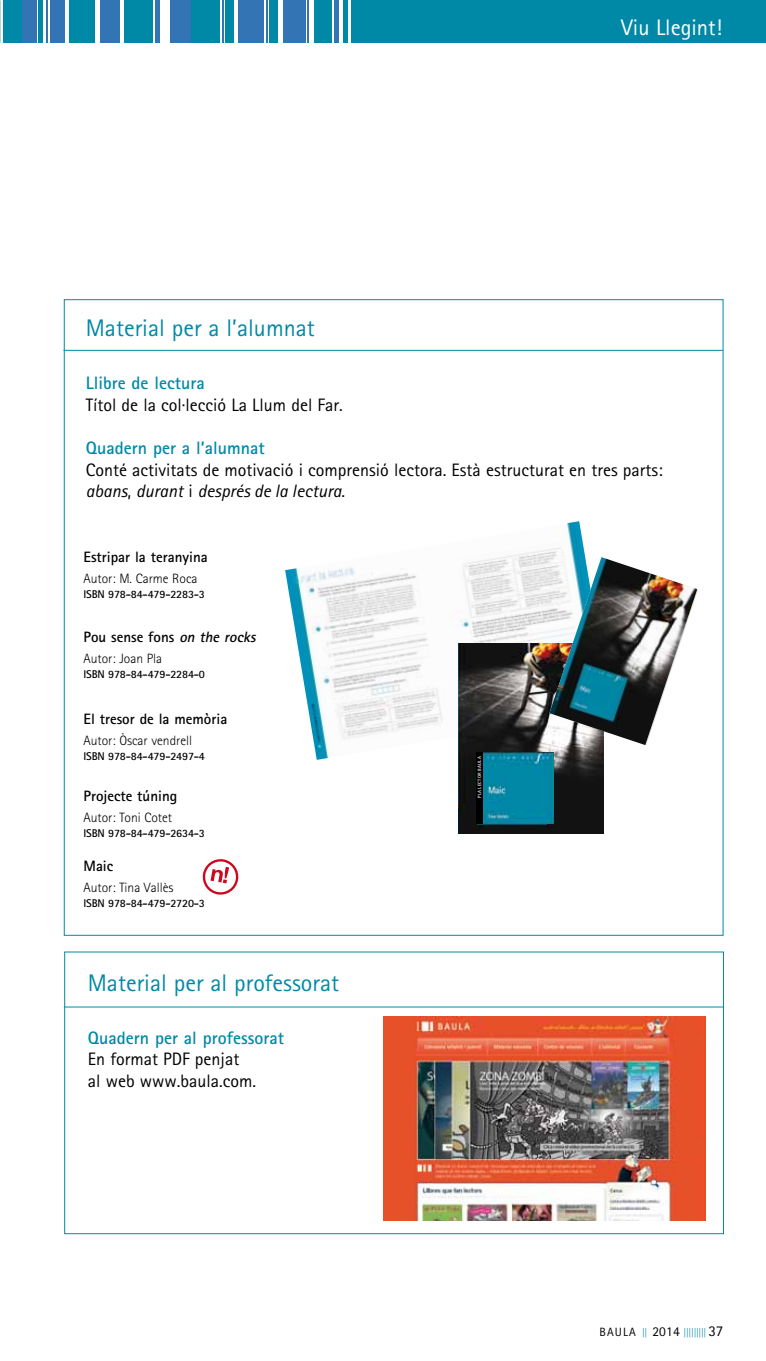
<style>
.page{position:relative;width:766px;height:1361px;background:#fff}
.page>*{position:absolute;margin:0;border:0;box-sizing:border-box;transform-origin:0 0}
.t1{font:24px "Rotis Sans Serif";color:#0089a7}
.t2{font:22.5px "Rotis Sans Serif";color:#fff}
.t3{font:18px/21.6px "Rotis Sans Serif";color:#000}
.t4{font:700 18px "Rotis Sans Serif";color:#0089a7}
.t5{font:700 15px "Rotis Sans Serif";color:#000}
.t6{font:300 13.5px "Rotis Sans Serif";color:#000}
.t7{font:700 11.25px "Rotis Sans Serif";letter-spacing:-.015em;color:#000}
.t8{font:300 10.5px "Rotis Sans Serif";color:#0089a7}
.t9{font:700 4.8px "Rotis Sans Serif";letter-spacing:.05em;color:#fff}
.s1{font-style:italic}
.s2{font-weight:400;font-size:12px;color:#000}
.s3{font-weight:400;font-size:13.5px;color:#000}
.s4{font-weight:400;font-size:15px;color:#000}
</style>
<div class="page">
<div style="left:64px;top:951px;width:659px;height:283px;border:1px solid #0089a7"></div>
<hr style="left:39px;top:0;width:4px;height:43px;background:#0089a7">
<hr style="left:343px;top:0;width:4px;height:43px;background:#0089a7">
<div style="left:283px;top:0;width:22px;height:43px;background:#3374b5"></div>
<div style="left:155px;top:0;width:5px;height:43px;background:#3374b5"></div>
<div style="left:170px;top:0;width:22px;height:43px;background:#3374b5"></div>
<div style="left:191px;top:0;width:29px;height:43px;background:#0089a7"></div>
<div style="left:238px;top:0;width:26px;height:43px;background:#3374b5"></div>
<div style="left:269px;top:0;width:9px;height:43px;background:#0089a7"></div>
<div style="left:314px;top:0;width:18px;height:43px;background:#0089a7"></div>
<hr style="left:334px;top:0;width:4px;height:43px;background:#3374b5">
<div style="left:69px;top:0;width:26px;height:43px;background:#0089a7"></div>
<div style="left:3px;top:0;width:26px;height:43px;background:#0089a7"></div>
<div style="left:100px;top:0;width:20px;height:43px;background:#3374b5"></div>
<hr style="left:46px;top:0;width:2px;height:43px;background:#3374b5">
<hr style="left:307px;top:0;width:2px;height:43px;background:#3374b5">
<hr style="left:222px;top:0;width:2px;height:43px;background:#3374b5">
<div style="left:225px;top:0;width:9px;height:43px;background:#0089a7"></div>
<hr style="left:266px;top:0;width:1px;height:43px;background:#3374b5">
<div style="left:50px;top:0;width:14px;height:43px;background:#3374b5"></div>
<div style="left:22px;top:0;width:14px;height:43px;background:#3374b5"></div>
<div style="left:124px;top:0;width:28px;height:43px;background:#0089a7"></div>
<div style="left:351px;top:0;width:414px;height:43px;background:#0089a7"></div>
<hr style="left:63px;top:350px;width:659px;height:1px;background:#0089a7">
<hr style="left:64px;top:1006px;width:659px;height:1px;background:#0089a7">
<img style="left:383px;top:1016px;width:322px;height:204px">
<img style="left:285px;top:521px;width:319px;height:239px">
<img style="left:458px;top:643px;width:145px;height:190px">
<img style="left:482px;top:753px;width:71px;height:70px">
<img style="left:549px;top:557px;width:148px;height:188px">
<div style="left:476px;top:753px;width:6px;height:71px;background:#000"></div>
<svg style="left:202px;top:859px;width:37px;height:36px"></svg>
<p class="t2" style="left:621px;top:14px;width:102px">Viu Llegint!</p>
<h1 class="t1" style="left:86px;top:314px;width:230px">Material per a l’alumnat</h1>
<p class="t4" style="left:86px;top:372px;width:120px">Llibre de lectura</p>
<p class="t3" style="left:86px;top:394px;width:258px">Títol de la col·lecció La Llum del Far.</p>
<p class="t4" style="left:86px;top:436px;width:180px">Quadern per a l’alumnat</p>
<p class="t3" style="left:86px;top:459px;width:578px">Conté activitats de motivació i comprensió lectora. Està estructurat en tres parts: <span class="s1">abans</span>, <span class="s1">durant</span> i <span class="s1">després de la lectura</span>.</p>
<p class="t5" style="left:83px;top:547px;width:126px">Estripar la teranyina</p>
<p class="t6" style="left:83px;top:571px;width:115px">Autor: M. Carme Roca</p>
<p class="t7" style="left:83px;top:587px;width:123px">ISBN 978-84-479-2283-3</p>
<p class="t5" style="left:83px;top:627px;width:177px">Pou sense fons <span class="s1">on the rocks</span></p>
<p class="t6" style="left:83px;top:650px;width:80px">Autor: Joan Pla</p>
<p class="t7" style="left:83px;top:667px;width:123px">ISBN 978-84-479-2284-0</p>
<p class="t5" style="left:83px;top:709px;width:145px">El tresor de la memòria</p>
<p class="t6" style="left:83px;top:732px;width:110px">Autor: Òscar vendrell</p>
<p class="t7" style="left:83px;top:748px;width:123px">ISBN 978-84-479-2497-4</p>
<p class="t5" style="left:83px;top:786px;width:95px">Projecte túning</p>
<p class="t6" style="left:83px;top:810px;width:90px">Autor: Toni Cotet</p>
<p class="t7" style="left:83px;top:826px;width:123px">ISBN 978-84-479-2634-3</p>
<p class="t5" style="left:83px;top:856px;width:31px">Maic</p>
<p class="t6" style="left:83px;top:879px;width:91px">Autor: Tina Vallès</p>
<p class="t7" style="left:83px;top:896px;width:123px">ISBN 978-84-479-2720-3</p>
<h1 class="t1" style="left:88px;top:968px;width:253px">Material per al professorat</h1>
<p class="t4" style="left:88px;top:1026px;width:198px">Quadern per al professorat</p>
<p class="t3" style="left:88px;top:1048px;width:170px">En format PDF penjat al web www.baula.com.</p>
<p class="t9" style="left:476px;top:798px;width:43px;rotate:-90deg">PLA LECTOR BAULA</p>
<p class="t8" style="left:599px;top:1326px;width:125px"><span class="s2">BAULA</span> || <span class="s3">2014</span> ||||||||| <span class="s4">37</span></p>
</div>
